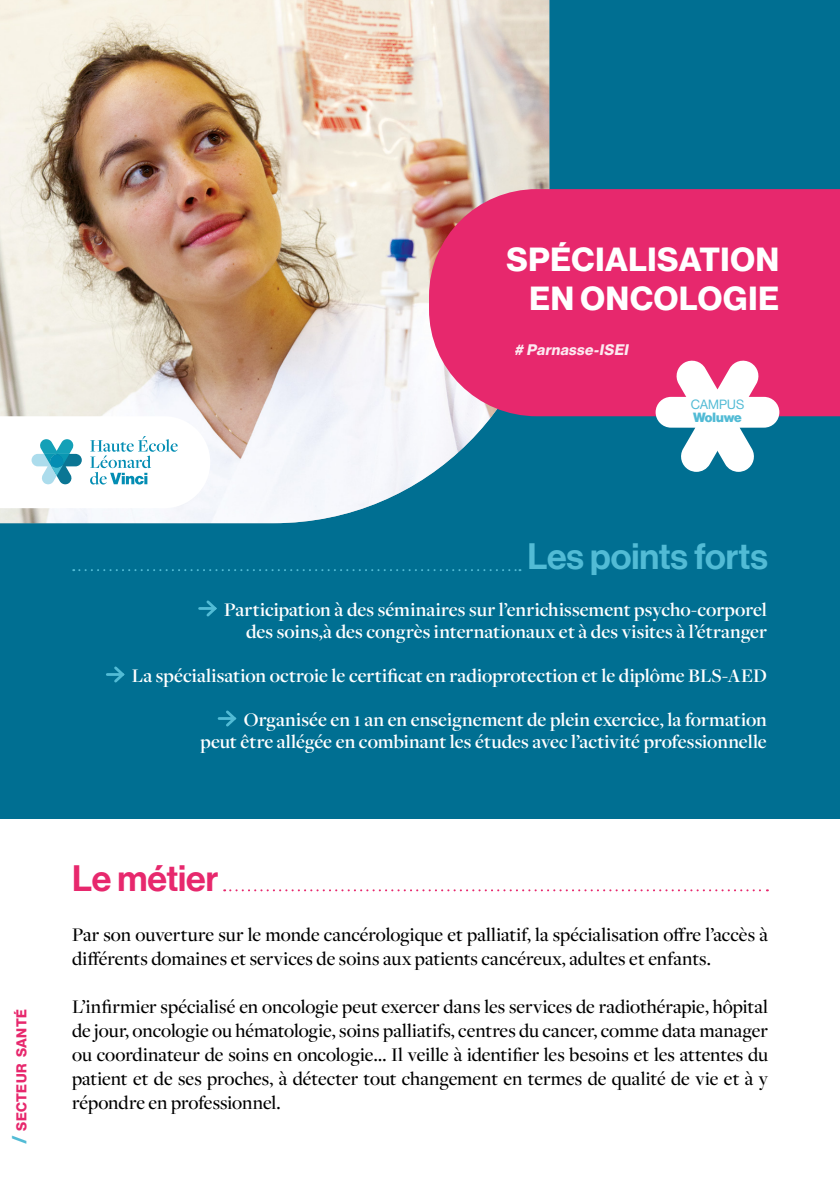
<style>
.page{position:relative;width:840px;height:1191px;background:#fff}
.page>*{position:absolute;margin:0;border:0;box-sizing:border-box;transform-origin:0 0}
.t1{font:36px "N Haas Grotesk DS Pro 65 Md";color:#52bbd5}
.t2{font:36px "N Haas Grotesk DS Pro 65 Md";letter-spacing:-.005em;color:#e7286d}
.t3{font:32.8px/38.2px "N Haas Grotesk DS Pro 75 Bd";letter-spacing:.025em;color:#fff;text-align:right}
.t4{font:500 20px/24px "Freight Disp Pro";color:#000}
.t5{font:600 20px/22px "Freight Disp Pro";color:#fff;text-align:right}
.t6{font:italic 15px "N Haas Grotesk DS Pro 75 Bd";color:#fff}
.t7{font:14px "N Haas Grotesk DS Pro 75 Bd";letter-spacing:.025em;color:#e7286d}
.t8{font:13.2px "N Haas Grotesk DS Pro 55 Rg";color:#52bbd5}
.t9{font:13.2px "N Haas Grotesk DS Pro 95 Blk";color:#52bbd5}
.s1{font-size:20px;color:#52bbd5}
</style>
<div class="page">
<div style="left:0;top:0;width:839px;height:818px;background:#006f92"></div>
<img style="left:0;top:0;width:549px;height:523px">
<div style="left:429px;top:189px;width:410px;height:227px;background:#e7286d"></div>
<svg style="left:655px;top:358px;width:124px;height:114px"></svg>
<svg style="left:224px;top:889px;width:543px;height:2px"></svg>
<svg style="left:73px;top:569px;width:447px;height:2px"></svg>
<hr style="left:199px;top:607px;width:16px;height:3px;background:#52bbd5">
<svg style="left:206px;top:600px;width:11px;height:17px"></svg>
<hr style="left:107px;top:673px;width:16px;height:3px;background:#52bbd5">
<svg style="left:114px;top:666px;width:11px;height:17px"></svg>
<hr style="left:219px;top:717px;width:15px;height:3px;background:#52bbd5">
<svg style="left:226px;top:710px;width:11px;height:17px"></svg>
<svg style="left:0;top:416px;width:210px;height:92px;background:#e5f2f6"></svg>
<h2 class="t3" style="left:506px;top:241px;width:274px">SPÉCIALISATION<br>EN ONCOLOGIE</h2>
<p class="t6" style="left:514px;top:341px;width:118px"># Parnasse-ISEI</p>
<p class="t8" style="left:690px;top:396px;width:55px">CAMPUS</p>
<p class="t9" style="left:692px;top:409px;width:50px">Woluwe</p>
<p class="t7" style="left:13px;top:1143px;width:136px;rotate:-90deg"><span class="s1">/</span> SECTEUR SANTÉ</p>
<h1 class="t1" style="left:527px;top:535px;width:242px">Les points forts</h1>
<p class="t5" style="left:224px;top:598px;width:544px">Participation à des séminaires sur l’enrichissement psycho-corporel des soins,à des congrès internationaux et à des visites à l’étranger</p>
<p class="t5" style="left:132px;top:664px;width:636px">La spécialisation octroie le certificat en radioprotection et le diplôme BLS-AED</p>
<p class="t5" style="left:200px;top:708px;width:567px">Organisée en 1 an en enseignement de plein exercice, la formation<br>peut être allégée en combinant les études avec l’activité professionnelle</p>
<h1 class="t2" style="left:72px;top:857px;width:148px">Le métier</h1>
<p class="t4" style="left:72px;top:922px;width:697px">Par son ouverture sur le monde cancérologique et palliatif, la spécialisation offre l’accès à différents domaines et services de soins aux patients cancéreux, adultes et enfants.</p>
<p class="t4" style="left:72px;top:994px;width:697px;text-align:justify">L’infirmier spécialisé en oncologie peut exercer dans les services de radiothérapie, hôpital de jour, oncologie ou hématologie, soins palliatifs, centres du cancer, comme data manager ou coordinateur de soins en oncologie… Il veille à identifier les besoins et les attentes du patient et de ses proches, à détecter tout changement en termes de qualité de vie et à y répondre en professionnel.</p>
</div>
